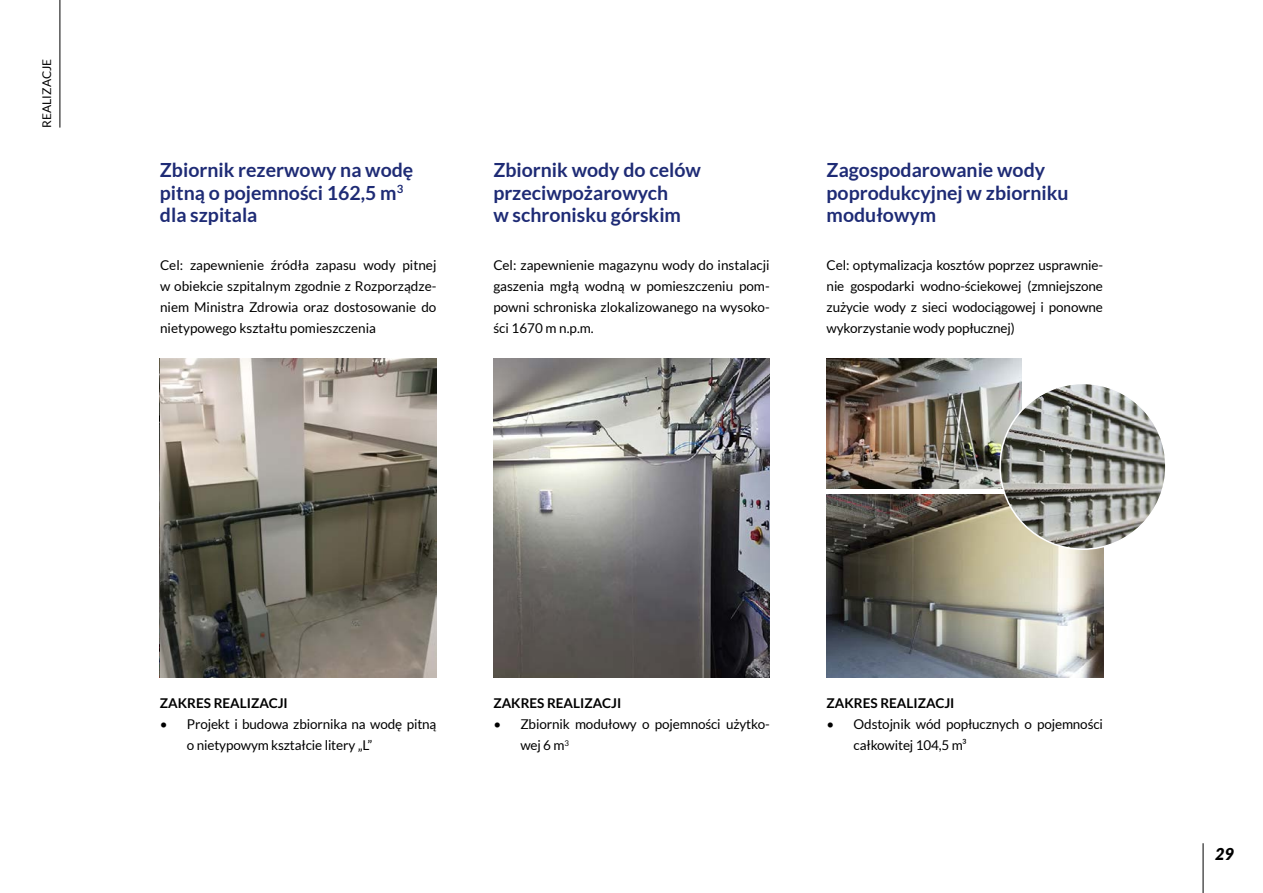
<style>
.page{position:relative;width:1263px;height:893px;background:#fff}
.page>*{position:absolute;margin:0;border:0;box-sizing:border-box;transform-origin:0 0}
.t1{font:700 19.5px/22.5px "Lato";color:#1e2b75}
.t2{font:italic 900 16.5px "Lato";color:#000}
.t3{font:13.5px/21px "Lato";letter-spacing:-.01em;color:#000}
.t4{font:700 13.5px "Lato";color:#000}
.t5{font:12px "Lato";color:#000}
</style>
<div class="page">
<hr style="left:1203px;top:843px;width:1px;height:50px;background:#000">
<img style="left:493px;top:358px;width:277px;height:320px">
<img style="left:827px;top:494px;width:276px;height:184px">
<img style="left:827px;top:358px;width:194px;height:130px">
<img style="left:160px;top:358px;width:276px;height:320px">
<img style="left:1000px;top:383px;width:166px;height:166px;border-radius:83px">
<hr style="left:60px;top:0;width:1px;height:128px;background:#000">
<p class="t5" style="left:40px;top:128px;width:70px;rotate:-90deg">REALIZACJE</p>
<h1 class="t1" style="left:160px;top:159px;width:255px">Zbiornik rezerwowy na wodę pitną o pojemności 162,5 m<sup>3 </sup>dla szpitala</h1>
<h1 class="t1" style="left:493px;top:159px;width:209px">Zbiornik wody do celów przeciwpożarowych<br>w schronisku górskim</h1>
<h1 class="t1" style="left:827px;top:159px;width:243px">Zagospodarowanie wody poprodukcyjnej w zbiorniku modułowym</h1>
<p class="t3" style="left:160px;top:254px;width:278px;text-align:justify">Cel: zapewnienie źródła zapasu wody pitnej w obiekcie szpitalnym zgodnie z Rozporządze&shy;niem Ministra Zdrowia oraz dostosowanie do nietypowego kształtu pomieszczenia</p>
<p class="t3" style="left:493px;top:254px;width:278px;text-align:justify">Cel: zapewnienie magazynu wody do instalacji gaszenia mgłą wodną w pomieszczeniu pom&shy;powni schroniska zlokalizowanego na wysoko&shy;ści 1670 m n.p.m.</p>
<p class="t3" style="left:827px;top:254px;width:278px;text-align:justify">Cel: optymalizacja kosztów poprzez usprawnie&shy;nie gospodarki wodno-ściekowej (zmniejszone zużycie wody z sieci wodociągowej i ponowne wykorzystanie wody popłucznej)</p>
<p class="t4" style="left:160px;top:696px;width:127px">ZAKRES REALI ZACJI</p>
<p class="t3" style="left:187px;top:714px;width:251px;text-indent:-27px">• Projekt i budowa zbiornika na wodę pitną o nietypowym kształcie litery „L”</p>
<p class="t4" style="left:493px;top:696px;width:127px">ZAKRES REALI ZACJI</p>
<p class="t3" style="left:520px;top:714px;width:251px;text-indent:-27px">• Zbiornik modułowy o pojemności użytko&shy;wej 6 m<sup>3</sup></p>
<p class="t4" style="left:827px;top:696px;width:127px">ZAKRES REALI ZACJI</p>
<p class="t3" style="left:854px;top:714px;width:251px;text-indent:-27px">• Odstojnik wód popłucznych o pojemności całkowitej 104,5 m³</p>
<p class="t2" style="left:1215px;top:841px;width:21px">29</p>
</div>
